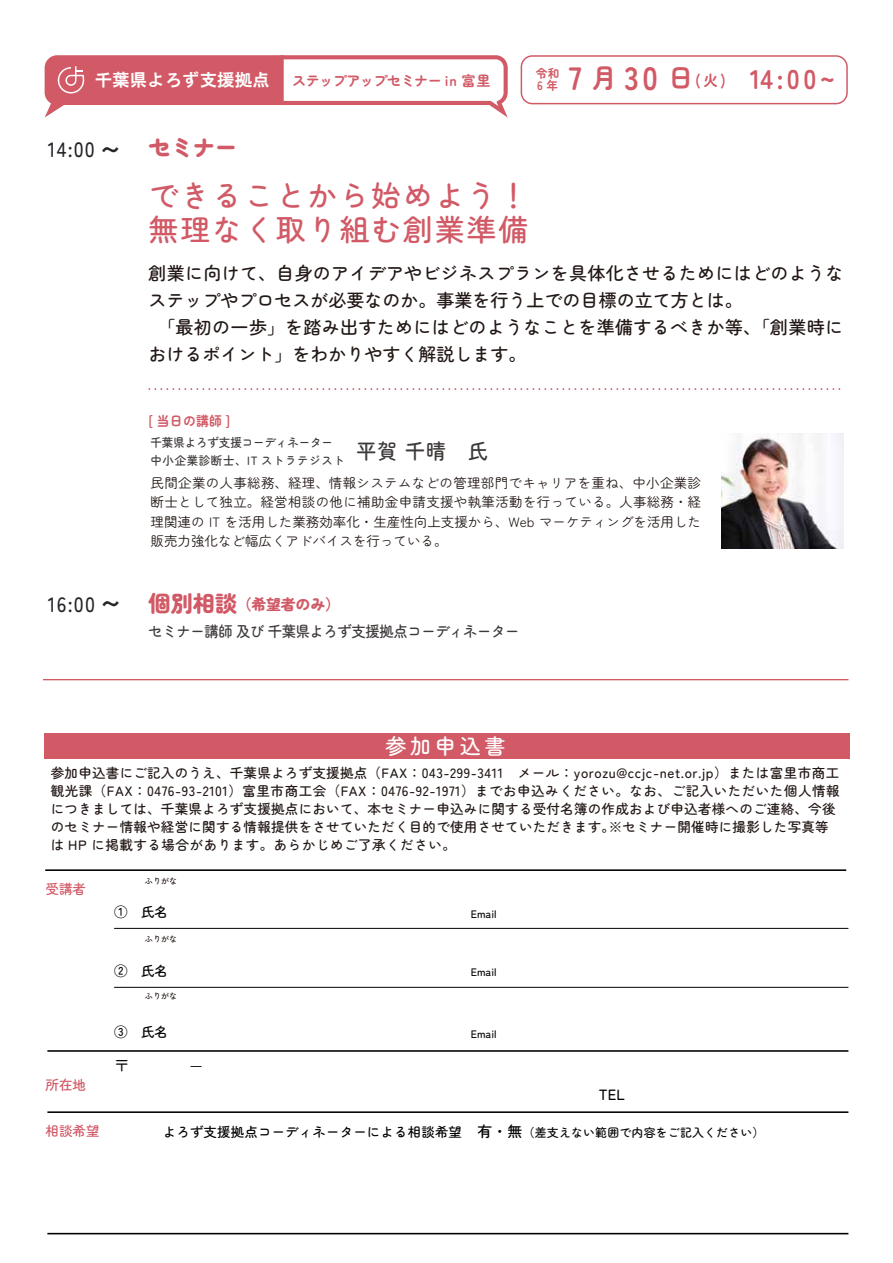
<style>
.page{position:relative;width:893px;height:1263px;background:#fff}
.page>*{position:absolute;margin:0;border:0;box-sizing:border-box;transform-origin:0 0}
.t1{font:500 30px/33.9px "Zen Maru Gothic";letter-spacing:.06em;color:#d15a66}
.t2{font:700 27px "Zen Maru Gothic";color:#d15a66;scale:.95 1}
.t3{font:900 22.5px "Zen Maru Gothic";color:#d15a66}
.t4{font:500 21px "Zen Maru Gothic";letter-spacing:.18em;color:#fff}
.t5{font:500 20.7px "Zen Maru Gothic";letter-spacing:.06em;color:#262428;scale:.95 1}
.t6{font:500 18px/27px "Zen Maru Gothic";letter-spacing:.015em;color:#221815}
.t7{font:17.55px "RFP Gothic XB WIN RKSJ H";color:#fff}
.t8{font:500 15px/27.8px "Zen Maru Gothic";letter-spacing:-.02em;color:#3e3a39;scale:.95 1}
.t9{font:500 14.85px "Zen Maru Gothic";color:#040000}
.t10{font:700 14.1px "Zen Maru Gothic";letter-spacing:-.04em;color:#d15a66}
.t11{font:500 13.5px/18px "Zen Maru Gothic";letter-spacing:.02em;color:#221815}
.t12{font:13.5px/19.5px "Zen Maru Gothic";color:#221815;text-align:justify}
.t13{font:500 13.5px "Zen Maru Gothic";color:#040000}
.t14{font:500 13.5px "Zen Maru Gothic";color:#d15a66}
.t15{font:700 13.5px "Zen Maru Gothic";letter-spacing:.02em;color:#d15a66;scale:.95 1}
.t16{font:500 13.35px "Zen Maru Gothic";letter-spacing:.02em;color:#040000}
.t17{font:700 12.15px "Zen Maru Gothic";color:#d15a66;scale:.95 1}
.t18{font:500 12px/18.1px "Zen Maru Gothic";color:#3e3a39;scale:.95 1}
.t19{font:500 10.8px "Zen Maru Gothic";color:#040000}
.t20{font:500 8.1px "Zen Maru Gothic";color:#221815}
.s1{font-size:32.25px}
.s2{font-size:26.7px}
.s3{font-size:15px}
.s4{font-family:"RFP Gothic XB WIN RKSJ H";font-weight:400}
.s5{font-weight:900;font-size:22.5px;color:#d15a66}
.s6{font-weight:900;color:#d15a66}
.s7{font-size:14.85px}
.s8{font-size:11.85px}
</style>
<div class="page">
<hr style="left:43px;top:679px;width:805px;height:1px;background:#d15a66">
<div style="left:44px;top:733px;width:805px;height:26px;background:#d15a66"></div>
<hr style="left:47px;top:1050px;width:801px;height:2px;background:#040000">
<hr style="left:47px;top:1111px;width:801px;height:2px;background:#040000">
<hr style="left:47px;top:1233px;width:801px;height:1px;background:#040000">
<hr style="left:45px;top:869px;width:801px;height:2px;background:#040000">
<hr style="left:114px;top:928px;width:734px;height:1px;background:#040000">
<hr style="left:114px;top:987px;width:734px;height:1px;background:#040000">
<svg style="left:45px;top:55px;width:463px;height:63px"></svg>
<img style="left:721px;top:433px;width:122px;height:115px">
<svg style="left:149px;top:388px;width:692px;height:2px"></svg>
<svg style="left:521px;top:55px;width:327px;height:49px"></svg>
<p class="t17" style="left:536px;top:65px;width:26px">令和</p>
<p class="t7" style="left:95px;top:71px;width:176px">千葉県よろず支援拠点</p>
<p class="t10" style="left:292px;top:72px;width:200px">ステップアップセミナー in 富里</p>
<p class="t17" style="left:537px;top:78px;width:23px">6 年</p>
<h2 class="t2" style="left:569px;top:62px;width:282px"><span class="s1">7</span> <span class="s2">月</span> <span class="s1">30</span> <span class="s2">日</span><span class="s3">(火)</span> 14:00~</h2>
<h3 class="t5" style="left:48px;top:137px;width:78px">14:00 <span class="s4">～</span></h3>
<h3 class="t3" style="left:149px;top:134px;width:90px">セミナー</h3>
<h1 class="t1" style="left:149px;top:178px;width:381px">できることから始めよう！無理なく取り組む創業準備</h1>
<h3 class="t6" style="left:149px;top:259px;width:696px">創業に向けて、自身のアイデアやビジネスプランを具体化させるためにはどのようなステップやプロセスが必要なのか。事業を行う上での目標の立て方とは。<br>　「最初の一歩」を踏み出すためにはどのようなことを準備するべきか等、「創業時におけるポイント」をわかりやすく解説します。</h3>
<p class="t15" style="left:149px;top:413px;width:87px">[ 当日の講師 ]</p>
<p class="t18" style="left:151px;top:434px;width:357px">千葉県よろず支援コーディネーター<br>中小企業診断士、IT ストラテジスト <sup>平賀</sup> <sup>千晴　氏</sup></p>
<h3 class="t5" style="left:48px;top:592px;width:78px">16:00 <span class="s4">～</span></h3>
<p class="t12" style="left:151px;top:473px;width:552px">民間企業の人事総務、経理、情報システムなどの管理部門でキャリアを重ね、中小企業診断士として独立。経営相談の他に補助金申請支援や執筆活動を行っている。人事総務・経理関連の IT を活用した業務効率化・生産性向上支援から、Web マーケティングを活用した販売力強化など幅広くアドバイスを行っている。</p>
<p class="t8" style="left:149px;top:590px;width:392px"><span class="s5">個別相談</span><span class="s6">（希望者のみ）<br></span>セミナー講師 及び 千葉県よろず支援拠点コーディネーター</p>
<h3 class="t4" style="left:385px;top:733px;width:122px">参加申込書</h3>
<p class="t11" style="left:51px;top:764px;width:790px">参加申込書にご記入のうえ、千葉県よろず支援拠点（FAX：043-299-3411　メール：yorozu@ccjc-net.or.jp）または富里市商工観光課（FAX：0476-93-2101）富里市商工会（FAX：0476-92-1971）までお申込みください。なお、ご記入いただいた個人情報につきましては、千葉県よろず支援拠点において、本セミナー申込みに関する受付名簿の作成および申込者様へのご連絡、今後のセミナー情報や経営に関する情報提供をさせていただく目的で使用させていただきます。※セミナー開催時に撮影した写真等は HP に掲載する場合があります。あらかじめご了承ください。</p>
<p class="t14" style="left:46px;top:881px;width:42px">受講者</p>
<p class="t20" style="left:145px;top:876px;width:34px">ふりがな</p>
<p class="t13" style="left:114px;top:904px;width:55px">①　氏名</p>
<p class="t20" style="left:145px;top:934px;width:34px">ふりがな</p>
<p class="t13" style="left:114px;top:962px;width:55px">②　氏名</p>
<p class="t20" style="left:145px;top:991px;width:34px">ふりがな</p>
<p class="t13" style="left:114px;top:1024px;width:55px">③　氏名</p>
<p class="t19" style="left:471px;top:907px;width:27px">Email</p>
<p class="t19" style="left:471px;top:966px;width:27px">Email</p>
<p class="t19" style="left:471px;top:1028px;width:27px">Email</p>
<p class="t14" style="left:46px;top:1077px;width:42px">所在地</p>
<p class="t14" style="left:46px;top:1122px;width:55px">相談希望</p>
<p class="t9" style="left:599px;top:1085px;width:27px">TEL</p>
<p class="t16" style="left:163px;top:1124px;width:603px">よろず支援拠点コーディネーターによる相談希望 <span class="s7">有・無</span><span class="s8">（差支えない範囲で内容をご記入ください）</span></p>
</div>
